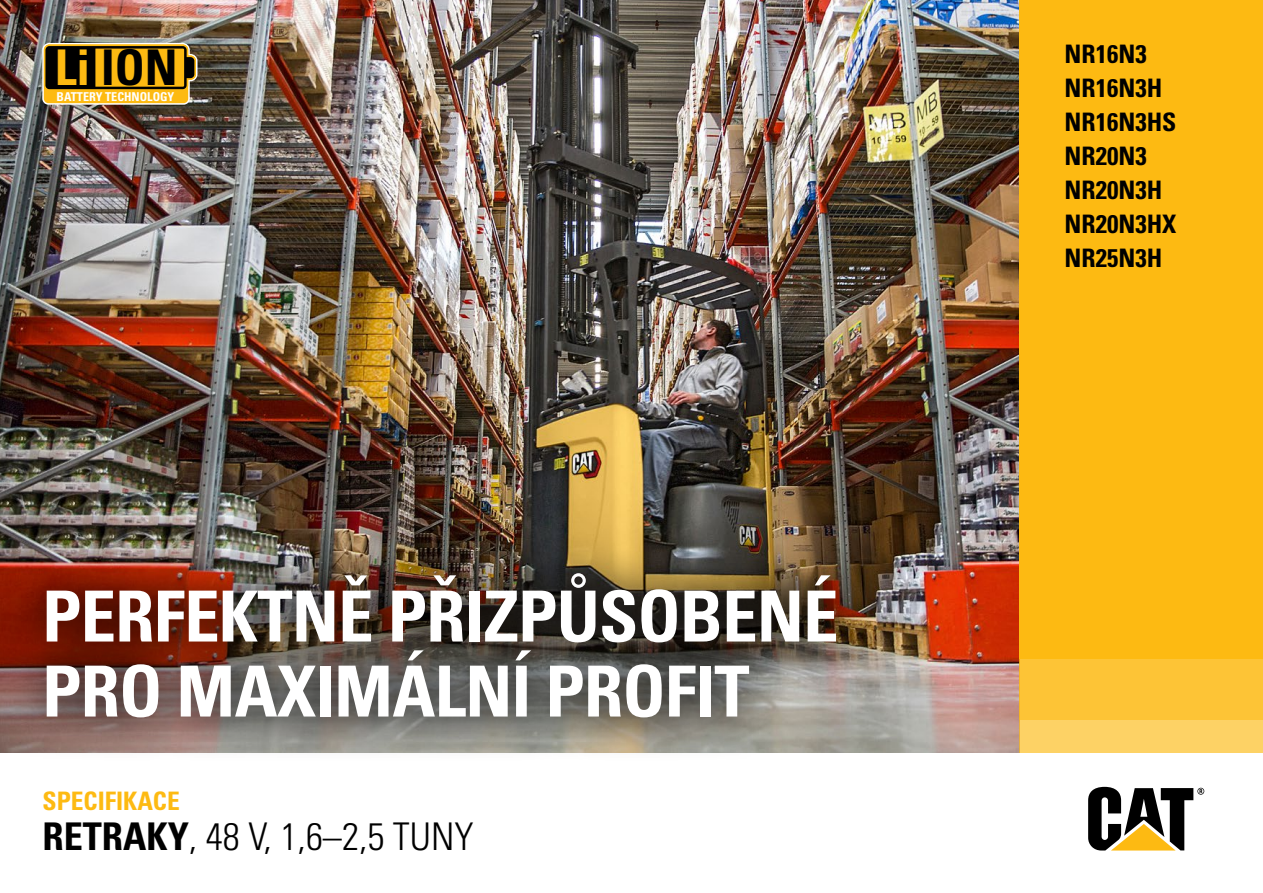
<style>
.page{position:relative;width:1263px;height:893px;background:#fff}
.page>*{position:absolute;margin:0;border:0;box-sizing:border-box;transform-origin:0 0}
.t1{font:70.5px/75px "Univers LTCYR 67 Bold Cond";letter-spacing:-.01em;color:#fff}
.t2{font:700 condensed 49.2px "Univers";color:#000}
.t3{font:38.25px "Univers LTCYR 47 Light Cond";color:#000}
.t4{font:25.5px/33.9px "Univers LTCYR 67 Bold Cond";color:#000}
.t5{font:25.5px "Univers LTCYR 67 Bold Cond";color:#fdba12}
.t6{font:700 condensed 12.15px "Univers";color:#fff}
.s1{color:#fdba12}
.s2{font-family:"Univers LTCYR 67 Bold Cond"}
</style>
<div class="page">
<img style="left:0;top:0;width:1019px;height:753px">
<svg style="left:1088px;top:787px;width:116px;height:63px"></svg>
<div style="left:1019px;top:0;width:244px;height:658px;background:#fdba12"></div>
<div style="left:1019px;top:658px;width:244px;height:62px;background:#fdc436"></div>
<div style="left:1019px;top:720px;width:244px;height:33px;background:#fdd265"></div>
<div style="left:0;top:529px;width:881px;height:235px;background:#000;opacity:.63"></div>
<svg style="left:42px;top:43px;width:155px;height:62px"></svg>
<h2 class="t2" style="left:55px;top:38px;width:125px"><span class="s1">Li</span> ION</h2>
<p class="t6" style="left:57px;top:89px;width:119px">BATTERY TECHNOLOGY</p>
<h1 class="t1" style="left:42px;top:578px;width:798px">PERFEKTNĚ PŘIZPŮSOBENÉ<br>PRO MAXIMÁLNÍ PROFIT</h1>
<p class="t5" style="left:43px;top:785px;width:139px">SPECIFIKACE</p>
<h3 class="t3" style="left:43px;top:811px;width:432px"><span class="s2">RETRAKY</span>, 48 V, 1,6–2,5 TUNY</h3>
<p class="t4" style="left:1065px;top:36px;width:113px">NR16N3<br>NR16N3H<br>NR16N3HS<br>NR20N3<br>NR20N3H<br>NR20N3HX<br>NR25N3H</p>
</div>
